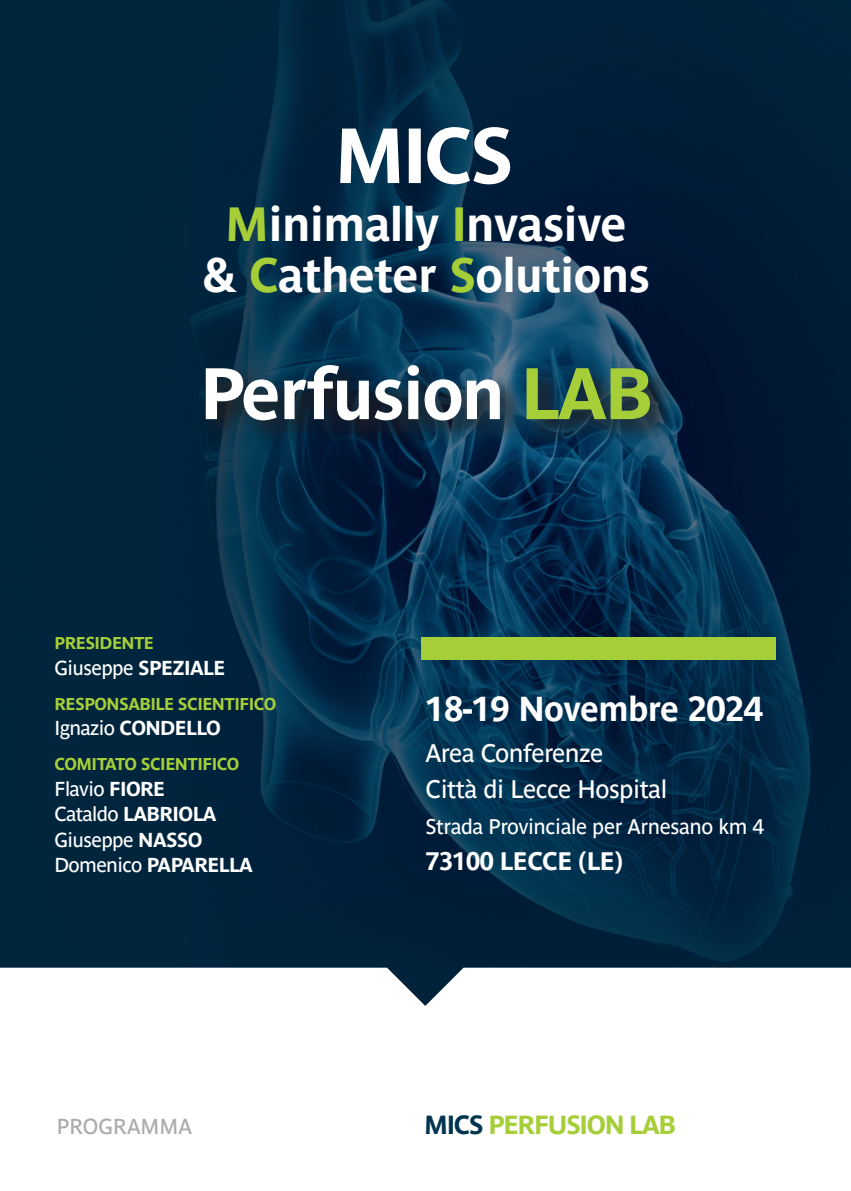
<style>
.page{position:relative;width:851px;height:1191px;background:#fff}
.page>*{position:absolute;margin:0;border:0;box-sizing:border-box;transform-origin:0 0}
.t1{font:700 72px "Parisine Std";letter-spacing:-.03em;color:#fff}
.t2{font:700 47.6px/51.2px "Parisine Std";letter-spacing:-.015em;color:#fff;text-align:center}
.t3{font:700 34.4px "Parisine Std";letter-spacing:-.015em;color:#fff}
.t4{font:700 26px "Parisine Std";letter-spacing:-.05em;color:#a6ce39}
.t5{font:25px/36px "Parisine Std";letter-spacing:-.02em;color:#fff}
.t6{font:700 25px "Parisine Std";letter-spacing:-.02em;color:#fff}
.t7{font:21.4px "Parisine Std";color:#acabab}
.t8{font:21px "Parisine Std";letter-spacing:-.02em;color:#fff}
.t9{font:20px/25.4px "Parisine Std";letter-spacing:-.03em;color:#fff}
.t10{font:700 20px "Parisine Std";letter-spacing:-.03em;color:#fff}
.t11{font:700 17px "Parisine Std";letter-spacing:-.03em;color:#a6ce39}
.s1{color:#a6ce39}
.s2{font-weight:700}
.s3{font-weight:400}
.s4{color:#00344f}
</style>
<div class="page">
<img style="left:0;top:0;width:850px;height:967px">
<svg style="left:0;top:967px;width:850px;height:39px"></svg>
<svg style="left:201px;top:359px;width:475px;height:88px;background:#11334c"></svg>
<svg style="left:340px;top:127px;width:170px;height:57px"></svg>
<div style="left:421px;top:637px;width:355px;height:23px;background:#a6ce39"></div>
<h2 class="t2" style="left:202px;top:198px;width:449px"><span class="s1">M</span>inimally <span class="s1">I</span>nvasive &amp; <span class="s1">C</span>atheter <span class="s1">S</span>olutions</h2>
<h1 class="t1" style="left:200px;top:352px;width:454px">Perfusion <span class="s1">LAB</span></h1>
<p class="t11" style="left:54px;top:633px;width:101px">PRESIDENTE</p>
<p class="t9" style="left:54px;top:655px;width:172px">Giuseppe <span class="s2">SPEZIALE</span></p>
<p class="t11" style="left:54px;top:694px;width:223px">RESPONSABILE SCIENTIFICO</p>
<p class="t10" style="left:54px;top:716px;width:168px"><span class="s3">Ignazio</span> CONDELLO</p>
<p class="t11" style="left:54px;top:754px;width:186px">COMITATO SCIENTIFICO</p>
<p class="t9" style="left:54px;top:776px;width:200px">Flavio <span class="s2">FIORE<br></span>Cataldo <span class="s2">LABRIOLA<br></span>Giuseppe <span class="s2">NASSO<br></span>Domenico <span class="s2">PAPARELLA</span></p>
<h3 class="t3" style="left:425px;top:688px;width:339px">18-19 Novembre 2024</h3>
<p class="t5" style="left:425px;top:735px;width:243px">Area Conferenze<br>Città di Lecce Hospital</p>
<p class="t8" style="left:425px;top:815px;width:340px">Strada Provinciale per Arnesano km 4</p>
<p class="t6" style="left:425px;top:847px;width:199px">73100 LECCE (LE)</p>
<p class="t7" style="left:57px;top:1114px;width:137px">PROGRAMMA</p>
<h3 class="t4" style="left:424px;top:1110px;width:253px"><span class="s4">MICS</span> PERFUSION LAB</h3>
</div>
